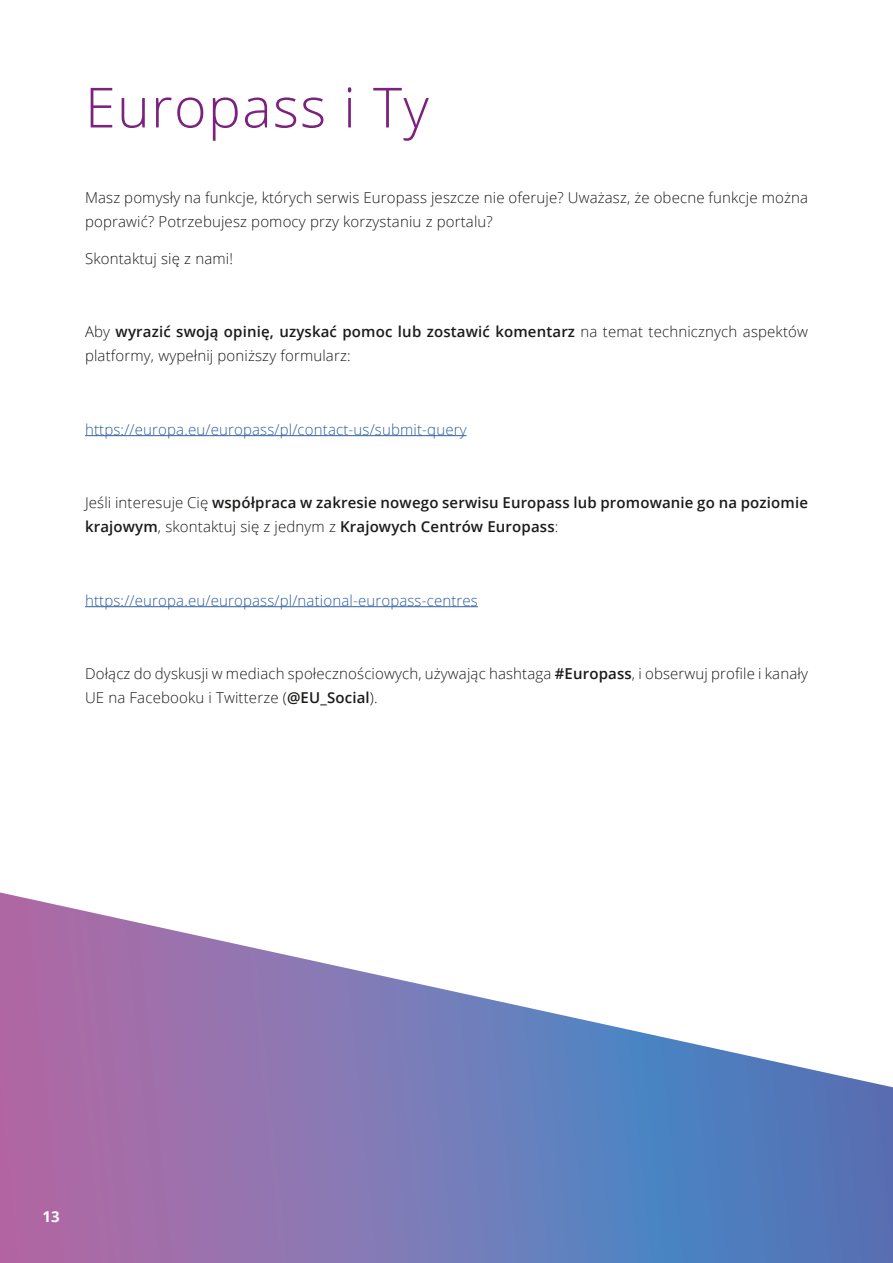
<style>
.page{position:relative;width:893px;height:1263px;background:#fff}
.page>*{position:absolute;margin:0;border:0;box-sizing:border-box;transform-origin:0 0}
.Page_Headings{font:300 55.35px "Open Sans";letter-spacing:.025em;color:#7a227e}
.Body{font:300 15px/24px "Open Sans";letter-spacing:.01em;color:#1b1b1a}
.Body-2{font:600 15px/24px "Open Sans";letter-spacing:.01em;color:#1b1b1a}
.Body-3{font:300 15px "Open Sans";letter-spacing:.01em;color:#2e5e9e}
.t1{font:700 15px "Open Sans";color:#fff}
.s1{font-weight:600}
.s2{font-weight:300}
</style>
<div class="page">
<svg style="left:0;top:892px;width:893px;height:371px"></svg>
<hr style="left:85px;top:435px;width:382px;height:1px;background:#2e5e9e">
<hr style="left:85px;top:606px;width:393px;height:1px;background:#2e5e9e">
<p class="Page_Headings" style="left:85px;top:69px;width:345px">Europass i Ty</p>
<p class="Body" style="left:85px;top:185px;width:724px">Masz pomysły na funkcje, których serwis Europass jeszcze nie oferuje? Uważasz, że obecne funkcje można poprawić? Potrzebujesz pomocy przy korzystaniu z portalu?</p>
<p class="Body" style="left:85px;top:246px;width:149px">Skontaktuj się z nami!</p>
<p class="Body" style="left:85px;top:319px;width:724px">Aby <span class="s1">wyrazić swoją opinię, uzyskać pomoc lub zostawić komentarz</span> na temat technicznych aspektów platformy, wypełnij poniższy formularz:</p>
<p class="Body-3" style="left:85px;top:419px;width:383px">https://europa.eu/europass/pl/contact-us/submit-query</p>
<p class="Body-2" style="left:85px;top:490px;width:724px"><span class="s2">Jeśli interesuje Cię</span> współpraca w zakresie nowego serwisu Europass lub promowanie go na poziomie krajowym<span class="s2">, skontaktuj się z jednym z</span> Krajowych Centrów Europass<span class="s2">:</span></p>
<p class="Body-3" style="left:85px;top:590px;width:394px">https://europa.eu/europass/pl/national-europass-centres</p>
<p class="Body" style="left:85px;top:661px;width:724px">Dołącz do dyskusji w mediach społecznościowych, używając hashtaga <span class="s1">#Europass</span>, i obserwuj profile i kanały<br>UE na Facebooku i Twitterze (<span class="s1">@EU_Social</span>).</p>
<p class="t1" style="left:43px;top:1205px;width:19px">13</p>
</div>
